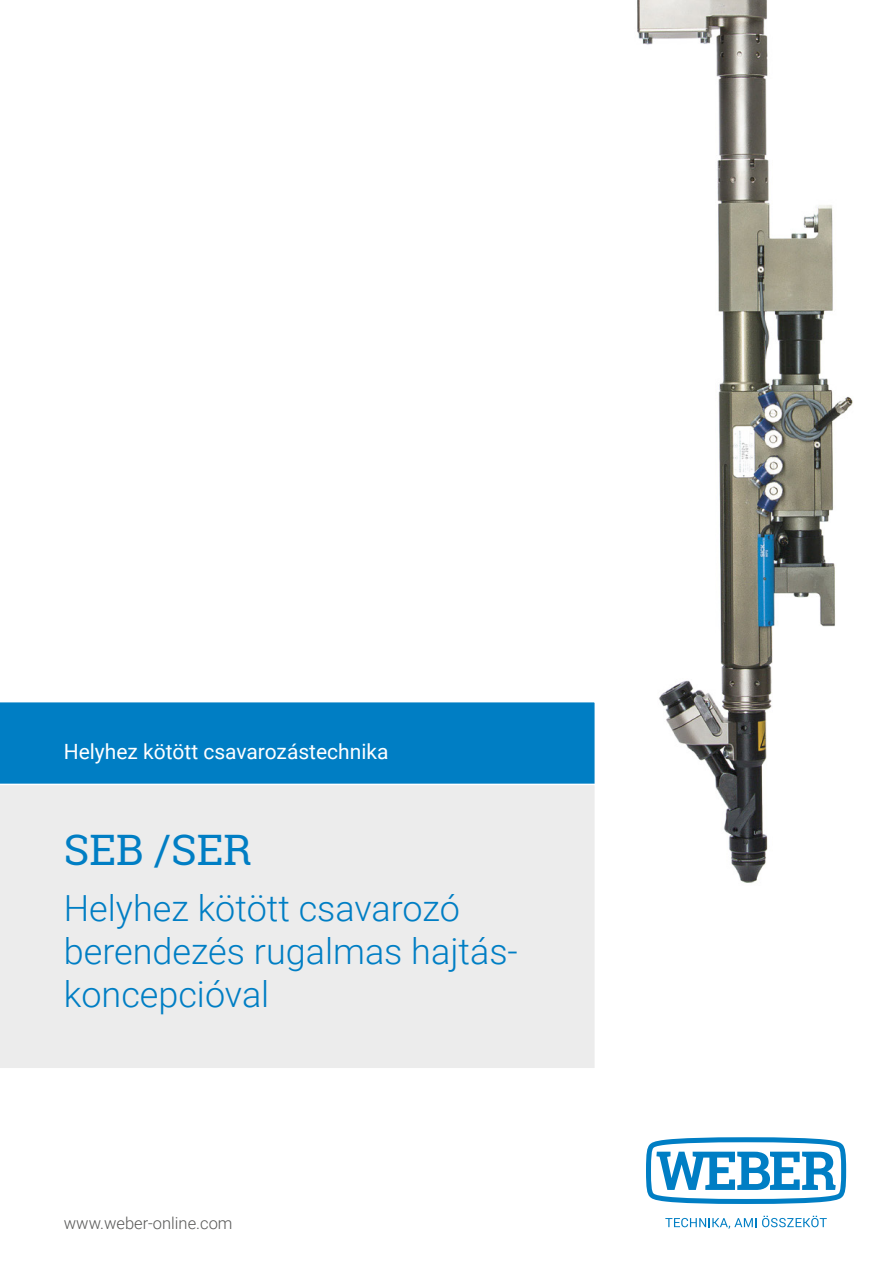
<style>
.page{position:relative;width:893px;height:1263px;background:#fff}
.page>*{position:absolute;margin:0;border:0;box-sizing:border-box;transform-origin:0 0}
.t1{font:42px "Roboto Slab";color:#007ec4}
.t2{font:300 36px/43.2px "Roboto";color:#007ec4}
.t3{font:21px "Roboto";color:#fff}
.t4{font:300 16.5px "Roboto";color:#585857}
</style>
<div class="page">
<img style="left:637px;top:0;width:216px;height:883px">
<svg style="left:646px;top:1137px;width:200px;height:67px"></svg>
<svg style="left:665px;top:1216px;width:162px;height:13px"></svg>
<div style="left:0;top:702px;width:595px;height:81px;background:#007ec4"></div>
<div style="left:0;top:783px;width:595px;height:285px;background:#ececec"></div>
<p class="t3" style="left:64px;top:737px;width:326px">Helyhez kötött csavarozástechnika</p>
<p class="t1" style="left:64px;top:820px;width:190px">SEB /SER</p>
<p class="t2" style="left:64px;top:885px;width:456px">Helyhez kötött csavarozó berendezés rugalmas hajtás&shy;koncepcióval</p>
<p class="t4" style="left:64px;top:1212px;width:170px">www.weber-online.com</p>
</div>
